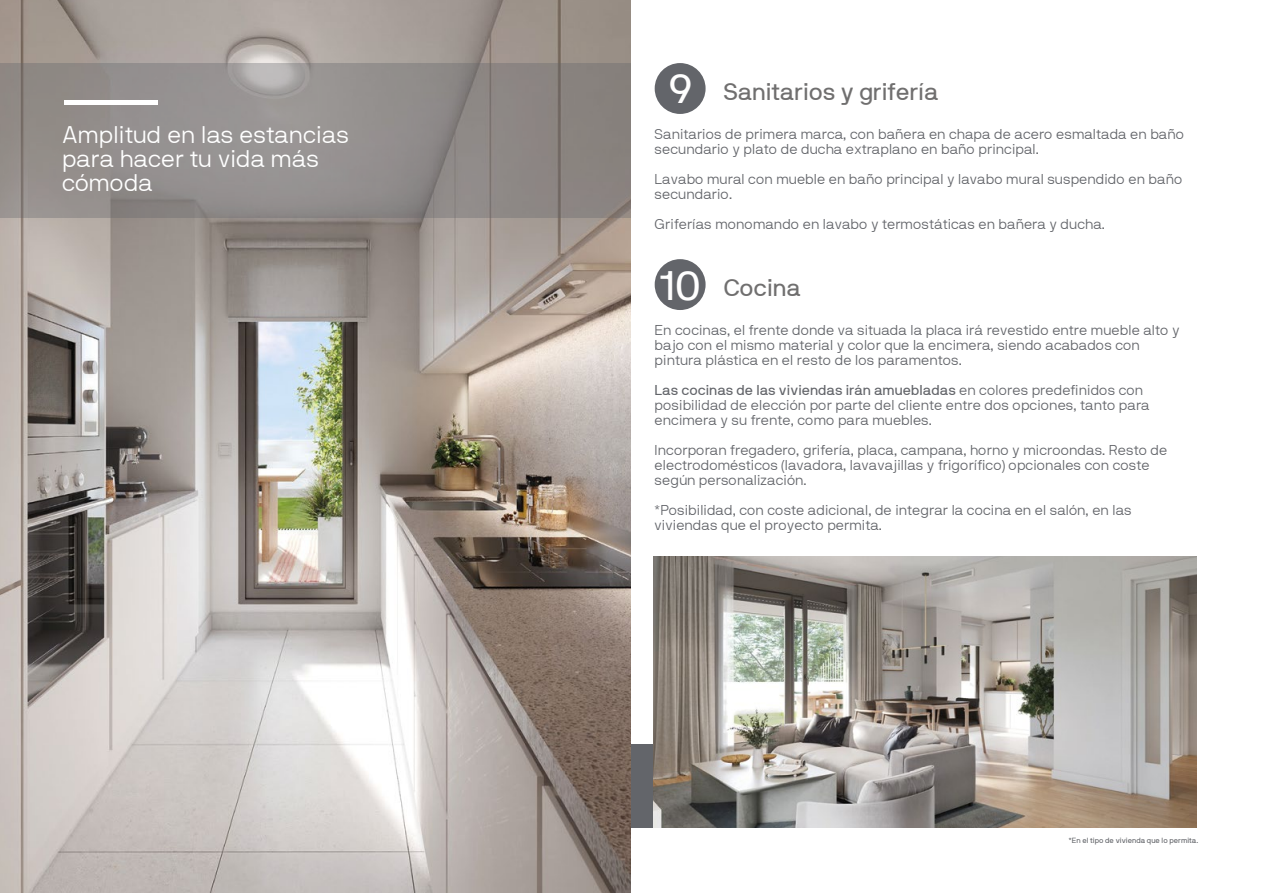
<style>
.page{position:relative;width:1263px;height:893px;background:#fff}
.page>*{position:absolute;margin:0;border:0;box-sizing:border-box;transform-origin:0 0}
.t1{font:24px/24px "NB International Light Webfont";color:#fff}
.t2{font:24px "NB International Regular Webfont";color:#706f6f}
.t3{font:14.25px/15px "NB International Light Webfont";color:#63656a}
.t4{font:14.25px "NB International Regular Webfont";color:#63656a}
.t5{font:7.5px "NB International Regular Webfont";color:#63656a}
.s1{font-size:41.1px;color:#fff}
.s2{font-family:"NB International Light Webfont"}
</style>
<div class="page">
<div style="left:626px;top:745px;width:570px;height:83px;background:#63656a"></div>
<div style="left:655px;top:63px;width:51px;height:51px;background:#63656a;border-radius:50%"></div>
<div style="left:655px;top:259px;width:51px;height:51px;background:#63656a;border-radius:50%"></div>
<img style="left:0;top:0;width:630px;height:893px">
<svg style="left:0;top:64px;width:630px;height:154px;fill:#918c8b"></svg>
<img style="left:653px;top:556px;width:543px;height:271px">
<div style="left:65px;top:100px;width:93px;height:5px;background:#fff"></div>
<h1 class="t1" style="left:62px;top:122px;width:288px">Amplitud en las estancias para hacer tu vida más cómoda</h1>
<h1 class="t2" style="left:668px;top:78px;width:271px"><span class="s1">9</span> Sanitarios y grifería</h1>
<p class="t3" style="left:655px;top:127px;width:531px">Sanitarios de primera marca, con bañera en chapa de acero esmaltada en baño secundario y plato de ducha extraplano en baño principal.</p>
<p class="t3" style="left:655px;top:172px;width:529px">Lavabo mural con mueble en baño principal y lavabo mural suspendido en baño secundario.</p>
<p class="t3" style="left:655px;top:217px;width:452px">Griferías monomando en lavabo y termostáticas en bañera y ducha.</p>
<h1 class="t2" style="left:660px;top:274px;width:142px"><span class="s1">10</span> Cocina</h1>
<p class="t3" style="left:655px;top:323px;width:526px">En cocinas, el frente donde va situada la placa irá revestido entre mueble alto y bajo con el mismo material y color que la encimera, siendo acabados con pintura plástica en el resto de los paramentos.</p>
<p class="t4" style="left:655px;top:382px;width:490px">Las cocinas de las viviendas irán amuebladas <span class="s2">en colores predefinidos con</span></p>
<p class="t3" style="left:655px;top:398px;width:497px">posibilidad de elección por parte del cliente entre dos opciones, tanto para encimera y su frente, como para muebles.</p>
<p class="t3" style="left:655px;top:443px;width:514px">Incorporan fregadero, grifería, placa, campana, horno y microondas. Resto de electrodomésticos (lavadora, lavavajillas y frigorífico) opcionales con coste según personalización.</p>
<p class="t3" style="left:655px;top:503px;width:479px">*Posibilidad, con coste adicional, de integrar la cocina en el salón, en las viviendas que el proyecto permita.</p>
<p class="t5" style="left:1068px;top:836px;width:131px">*En el tipo de vivienda que lo permita.</p>
</div>
